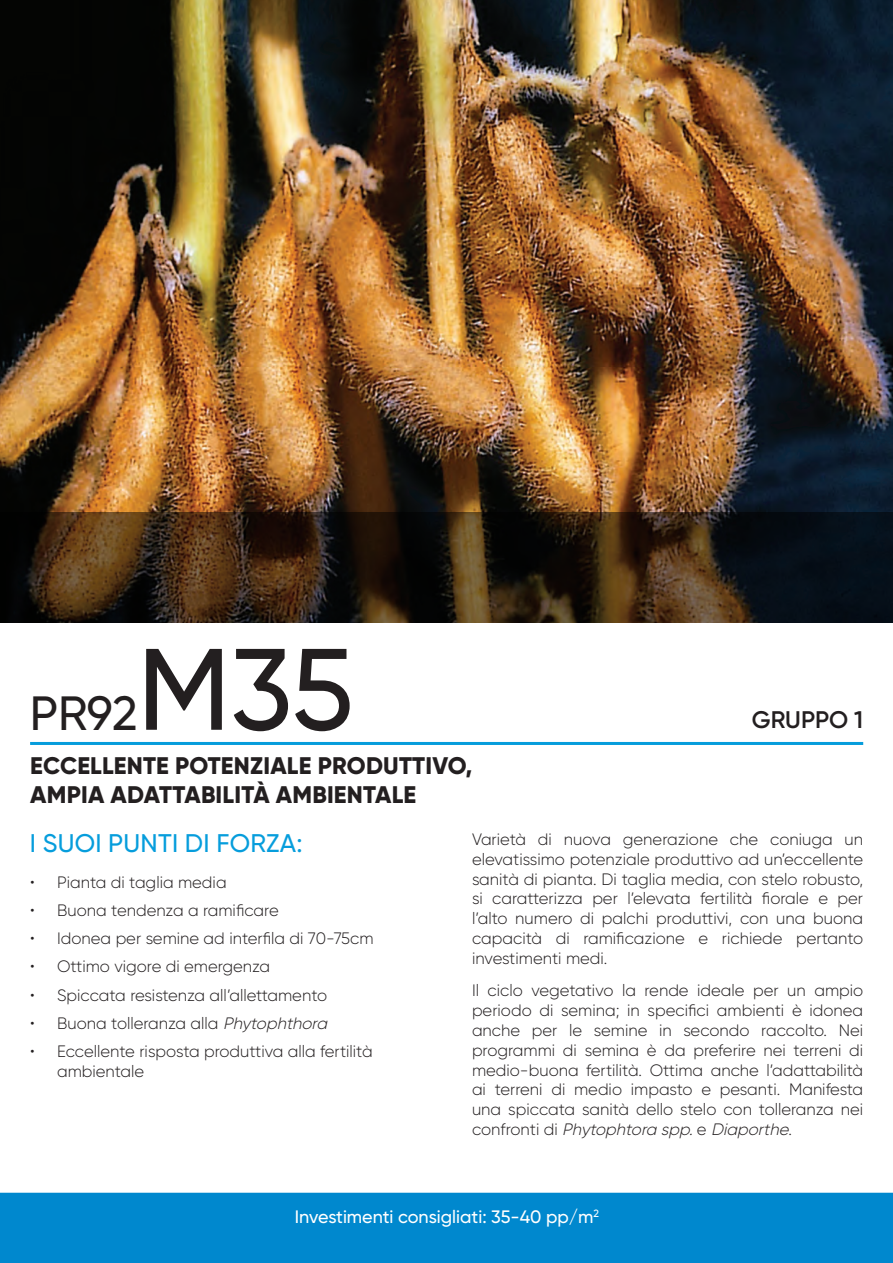
<style>
.page{position:relative;width:893px;height:1263px;background:#fff}
.page>*{position:absolute;margin:0;border:0;box-sizing:border-box;transform-origin:0 0}
.t1{font:500 115.5px "Gilroy";color:#231f20}
.t2{font:500 48px "Gilroy";color:#231f20}
.t3{font:500 25.5px "Gilroy";letter-spacing:.01em;color:#069ddc}
.t4{font:800 24px "Gilroy";letter-spacing:.01em;color:#231f20}
.t5{font:600 24px "Gilroy";color:#231f20}
.t6{font:500 18px "Gilroy";color:#fff}
.t7{font:300 16.5px/19.8px "Gilroy";color:#231f20;text-align:justify}
.s1{font-style:italic}
</style>
<div class="page">
<hr style="left:30px;top:742px;width:833px;height:3px;background:#069ddc">
<div style="left:0;top:1193px;width:893px;height:70px;background:#0088ce"></div>
<img style="left:0;top:0;width:893px;height:512px">
<svg style="left:0;top:512px;width:893px;height:111px;background:#2b1f13"></svg>
<p class="t2" style="left:30px;top:683px;width:109px">PR92</p>
<p class="t1" style="left:138px;top:618px;width:218px">M35</p>
<p class="t4" style="left:30px;top:750px;width:444px">ECCELLENTE POTENZIALE PRODUTTIVO,</p>
<p class="t4" style="left:30px;top:779px;width:388px">AMPIA ADATTABILITÀ AMBIENTALE</p>
<p class="t5" style="left:752px;top:705px;width:113px">GRUPPO 1</p>
<h3 class="t3" style="left:30px;top:827px;width:274px">I SUOI PUNTI DI FORZA:</h3>
<p class="t7" style="left:30px;top:872px;width:198px">• Pianta di taglia media</p>
<p class="t7" style="left:30px;top:900px;width:250px">• Buona tendenza a ramificare</p>
<p class="t7" style="left:30px;top:928px;width:345px">• Idonea per semine ad interfila di 70-75cm</p>
<p class="t7" style="left:30px;top:956px;width:242px">• Ottimo vigore di emergenza</p>
<p class="t7" style="left:30px;top:985px;width:298px">• Spiccata resistenza all’allettamento</p>
<p class="t7" style="left:30px;top:1013px;width:303px">• Buona tolleranza alla <span class="s1">Phytophthora</span></p>
<p class="t7" style="left:57px;top:1041px;width:317px;text-indent:-27px">• Eccellente risposta produttiva alla fertilità ambientale</p>
<p class="t7" style="left:472px;top:829px;width:393px">Varietà di nuova generazione che coniuga un elevatissimo potenziale produttivo ad un’eccellente sanità di pianta. Di taglia media, con stelo robusto, si caratterizza per l’elevata fertilità fiorale e per l’alto numero di palchi produttivi, con una buona capacità di ramificazione e richiede pertanto investimenti medi.</p>
<p class="t7" style="left:472px;top:980px;width:393px">Il ciclo vegetativo la rende ideale per un ampio periodo di semina; in specifici ambienti è idonea anche per le semine in secondo raccolto. Nei programmi di semina è da preferire nei terreni di medio-buona fertilità. Ottima anche l’adattabilità ai terreni di medio impasto e pesanti. Manifesta una spiccata sanità dello stelo con tolleranza nei c o n f r o n t i d i <span class="s1">Phytophtora spp.</span> e <span class="s1">Diaporthe</span>.</p>
<p class="t6" style="left:295px;top:1205px;width:306px">Investimenti consigliati: 35-40 pp/m<sup>2</sup></p>
</div>
